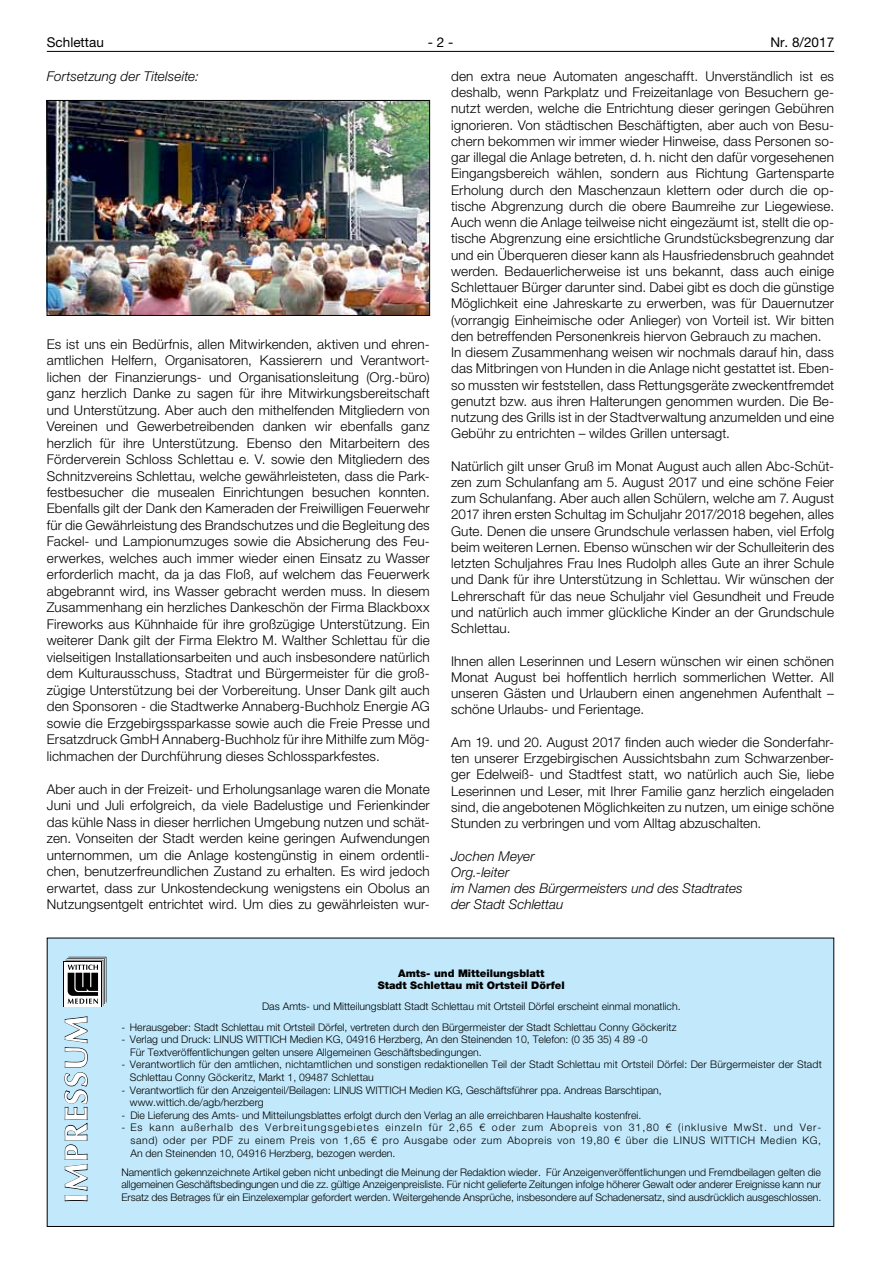
<style>
.page{position:relative;width:881px;height:1263px;background:#fff}
.page>*{position:absolute;margin:0;border:0;box-sizing:border-box;transform-origin:0 0}
.t1{font:700 31.5px "Optima LT";letter-spacing:.05em;color:#fff}
.t2{font:300 13.5px/16.2px "Helvetica Neue LT";letter-spacing:.01em;color:#000;text-align:justify}
.t3{font:italic 300 13.5px/16.2px "Helvetica Neue LT";color:#000}
.t4{font:13.5px "Helvetica Neue LT";color:#000}
.t5{font:300 10.5px/12.6px "Helvetica Neue LT";color:#000}
.t6{font:900 10.5px/12.6px "Helvetica Neue LT";color:#000;text-align:center}
</style>
<div class="page">
<hr style="left:47px;top:51px;width:786px;height:1px;background:#000">
<img style="left:49px;top:102px;width:378px;height:212px">
<div style="left:47px;top:100px;width:382px;height:216px;border:1px solid #000"></div>
<div style="left:47px;top:938px;width:786px;height:289px;background:#c2e9fb;border:1px solid #000"></div>
<svg style="left:64px;top:1016px;width:24px;height:185px"></svg>
<svg style="left:64px;top:961px;width:38px;height:46px"></svg>
<div style="left:64px;top:962px;width:37px;height:44px;background:#fff"></div>
<svg style="left:65px;top:957px;width:41px;height:48px"></svg>
<p class="t4" style="left:47px;top:34px;width:59px">Schlettau</p>
<p class="t4" style="left:427px;top:34px;width:27px">- 2 -</p>
<p class="t4" style="left:770px;top:34px;width:65px">Nr. 8/2017</p>
<p class="t3" style="left:47px;top:68px;width:153px">Fortsetzung der Titelseite:</p>
<p class="t2" style="left:451px;top:68px;width:384px;text-align:left">den extra neue Automaten angeschafft. Unverständlich ist es deshalb, wenn Parkplatz und Freizeitanlage von Besuchern ge&shy;nutzt werden, welche die Entrichtung dieser geringen Gebühren ignorieren. Von städtischen Beschäftigten, aber auch von Besu&shy;chern bekommen wir immer wieder Hinweise, dass Personen so&shy;gar illegal die Anlage betreten, d. h. nicht den dafür vorgesehenen Eingangsbereich wählen, sondern aus Richtung Gartensparte Erholung durch den Maschenzaun klettern oder durch die op&shy;tische Abgrenzung durch die obere Baumreihe zur Liegewiese.<br>Auch wenn die Anlage teilweise nicht eingezäumt ist, stellt die op&shy;tische Abgrenzung eine ersichtliche Grundstücksbegrenzung dar und ein Überqueren dieser kann als Hausfriedensbruch geahndet werden. Bedauerlicherweise ist uns bekannt, dass auch einige Schlettauer Bürger darunter sind. Dabei gibt es doch die günstige Möglichkeit eine Jahreskarte zu erwerben, was für Dauernutzer (vorrangig Einheimische oder Anlieger) von Vorteil ist. Wir bitten den betreffenden Personenkreis hiervon Gebrauch zu machen.<br>In diesem Zusammenhang weisen wir nochmals darauf hin, dass das Mitbringen von Hunden in die Anlage nicht gestattet ist. Eben&shy;so mussten wir feststellen, dass Rettungsgeräte zweckentfremdet genutzt bzw. aus ihren Halterungen genommen wurden. Die Be&shy;nutzung des Grills ist in der Stadtverwaltung anzumelden und eine Gebühr zu entrichten – wildes Grillen untersagt.</p>
<p class="t2" style="left:451px;top:458px;width:384px">Natürlich gilt unser Gruß im Monat August auch allen Abc-Schüt&shy;zen zum Schulanfang am 5. August 2017 und eine schöne Feier zum Schulanfang. Aber auch allen Schülern, welche am 7. August 2017 ihren ersten Schultag im Schuljahr 2017/2018 begehen, alles Gute. Denen die unsere Grundschule verlassen haben, viel Erfolg beim weiteren Lernen. Ebenso wünschen wir der Schulleiterin des letzten Schuljahres Frau Ines Rudolph alles Gute an ihrer Schule und Dank für ihre Unterstützung in Schlettau. Wir wünschen der Lehrerschaft für das neue Schuljahr viel Gesundheit und Freude und natürlich auch immer glückliche Kinder an der Grundschule Schlettau.</p>
<p class="t2" style="left:451px;top:652px;width:384px">Ihnen allen Leserinnen und Lesern wünschen wir einen schönen Monat August bei hoffentlich herrlich sommerlichen Wetter. All unseren Gästen und Urlaubern einen angenehmen Aufenthalt – schöne Urlaubs- und Ferientage.</p>
<p class="t2" style="left:451px;top:734px;width:384px">Am 19. und 20. August 2017 finden auch wieder die Sonderfahr&shy;ten unserer Erzgebirgischen Aussichtsbahn zum Schwarzenber&shy;ger Edelweiß- und Stadtfest statt, wo natürlich auch Sie, liebe Leserinnen und Leser, mit Ihrer Familie ganz herzlich eingeladen sind, die angebotenen Möglichkeiten zu nutzen, um einige schöne Stunden zu verbringen und vom Alltag abzuschalten.</p>
<p class="t3" style="left:451px;top:847px;width:293px">Jochen Meyer<br>Org.-leiter<br>im Namen des Bürgermeisters und des Stadtrates der Stadt Schlettau</p>
<p class="t2" style="left:47px;top:335px;width:384px">Es ist uns ein Bedürfnis, allen Mitwirkenden, aktiven und ehren&shy;amtlichen Helfern, Organisatoren, Kassierern und Verantwort&shy;lichen der Finanzierungs- und Organisationsleitung (Org.-büro) ganz herzlich Danke zu sagen für ihre Mitwirkungsbereitschaft und Unterstützung. Aber auch den mithelfenden Mitgliedern von Vereinen und Gewerbetreibenden danken wir ebenfalls ganz herzlich für ihre Unterstützung. Ebenso den Mitarbeitern des Förderverein Schloss Schlettau e. V. sowie den Mitgliedern des Schnitzvereins Schlettau, welche gewährleisteten, dass die Park&shy;festbesucher die musealen Einrichtungen besuchen konnten.<br>Ebenfalls gilt der Dank den Kameraden der Freiwilligen Feuerwehr für die Gewährleistung des Brandschutzes und die Begleitung des Fackel- und Lampionumzuges sowie die Absicherung des Feu&shy;erwerkes, welches auch immer wieder einen Einsatz zu Wasser erforderlich macht, da ja das Floß, auf welchem das Feuerwerk abgebrannt wird, ins Wasser gebracht werden muss. In diesem Zusammenhang ein herzliches Dankeschön der Firma Blackboxx Fireworks aus Kühnhaide für ihre großzügige Unterstützung. Ein weiterer Dank gilt der Firma Elektro M. Walther Schlettau für die vielseitigen Installationsarbeiten und auch insbesondere natürlich dem Kulturausschuss, Stadtrat und Bürgermeister für die groß&shy;zügige Unterstützung bei der Vorbereitung. Unser Dank gilt auch den Sponsoren - die Stadtwerke Annaberg-Buchholz Energie AG sowie die Erzgebirgssparkasse sowie auch die Freie Presse und Ersatzdruck GmbH Annaberg-Buchholz für ihre Mithilfe zum Mög&shy;lichmachen der Durchführung dieses Schlossparkfestes.</p>
<p class="t2" style="left:47px;top:780px;width:384px">Aber auch in der Freizeit- und Erholungsanlage waren die Monate Juni und Juli erfolgreich, da viele Badelustige und Ferienkinder das kühle Nass in dieser herrlichen Umgebung nutzen und schät&shy;zen. Vonseiten der Stadt werden keine geringen Aufwendungen unternommen, um die Anlage kostengünstig in einem ordentli&shy;chen, benutzerfreundlichen Zustand zu erhalten. Es wird jedoch erwartet, dass zur Unkostendeckung wenigstens ein Obolus an Nutzungsentgelt entrichtet wird. Um dies zu gewährleisten wur-</p>
<h1 class="t1" style="left:58px;top:1203px;width:189px;rotate:-90deg">IMPRESSUM</h1>
<p class="t6" style="left:378px;top:966px;width:188px">Amts- und Mitteilungsblatt<br>Stadt Schlettau mit Ortsteil Dörfel</p>
<p class="t5" style="left:262px;top:1000px;width:420px">Das Amts- und Mitteilungsblatt Stadt Schlettau mit Ortsteil Dörfel erscheint einmal monatlich.</p>
<p class="t5" style="left:121px;top:1020px;width:556px">- Herausgeber: Stadt Schlettau mit Ortsteil Dörfel, vertreten durch den Bürgermeister der Stadt Schlettau Conny Göckeritz</p>
<p class="t5" style="left:130px;top:1033px;width:518px;text-indent:-9px">- Verlag und Druck: LINUS WITTICH Medien KG, 04916 Herzberg, An den Steinenden 10, Telefon: (0 35 35) 4 89 -0<br>Für Textveröffentlichungen gelten unsere Allgemeinen Geschäftsbedingungen.</p>
<p class="t5" style="left:130px;top:1058px;width:693px;text-indent:-9px">- Verantwortlich für den amtlichen, nichtamtlichen und sonstigen redaktionellen Teil der Stadt Schlettau mit Ortsteil Dörfel: Der Bürgermeister der Stadt<br>Schlettau Conny Göckeritz, Markt 1, 09487 Schlettau</p>
<p class="t5" style="left:130px;top:1083px;width:533px;text-indent:-9px">- Verantwortlich für den Anzeigenteil/Beilagen: LINUS WITTICH Medien KG, Geschäftsführer ppa. Andreas Barschtipan, www.wittich.de/agb/herzberg</p>
<p class="t5" style="left:121px;top:1108px;width:521px">- Die Lieferung des Amts- und Mitteilungsblattes erfolgt durch den Verlag an alle erreichbaren Haushalte kostenfrei.</p>
<p class="t5" style="left:130px;top:1121px;width:692px;text-align:justify;text-indent:-9px">- Es kann außerhalb des Verbreitungsgebietes einzeln für 2,65 € oder zum Abopreis von 31,80 € (inklusive MwSt. und Ver&shy;sand) oder per PDF zu einem Preis von 1,65 € pro Ausgabe oder zum Abopreis von 19,80 € über die LINUS WITTICH Medien KG, An den Steinenden 10, 04916 Herzberg, bezogen werden.</p>
<p class="t5" style="left:121px;top:1165px;width:701px">Namentlich gekennzeichnete Artikel geben nicht unbedingt die Meinung der Redaktion wieder. Für Anzeigenveröffentlichungen und Fremdbeilagen gelten die allgemeinen Geschäftsbedingungen und die zz. gültige Anzeigenpreisliste. Für nicht gelieferte Zeitungen infolge höherer Gewalt oder anderer Ereignisse kann nur</p>
<p class="t5" style="left:121px;top:1191px;width:701px">Ersatz des Betrages für ein Einzelexemplar gefordert werden. Weitergehende Ansprüche, insbesondere auf Schadenersatz, sind ausdrücklich ausgeschlossen.</p>
</div>
